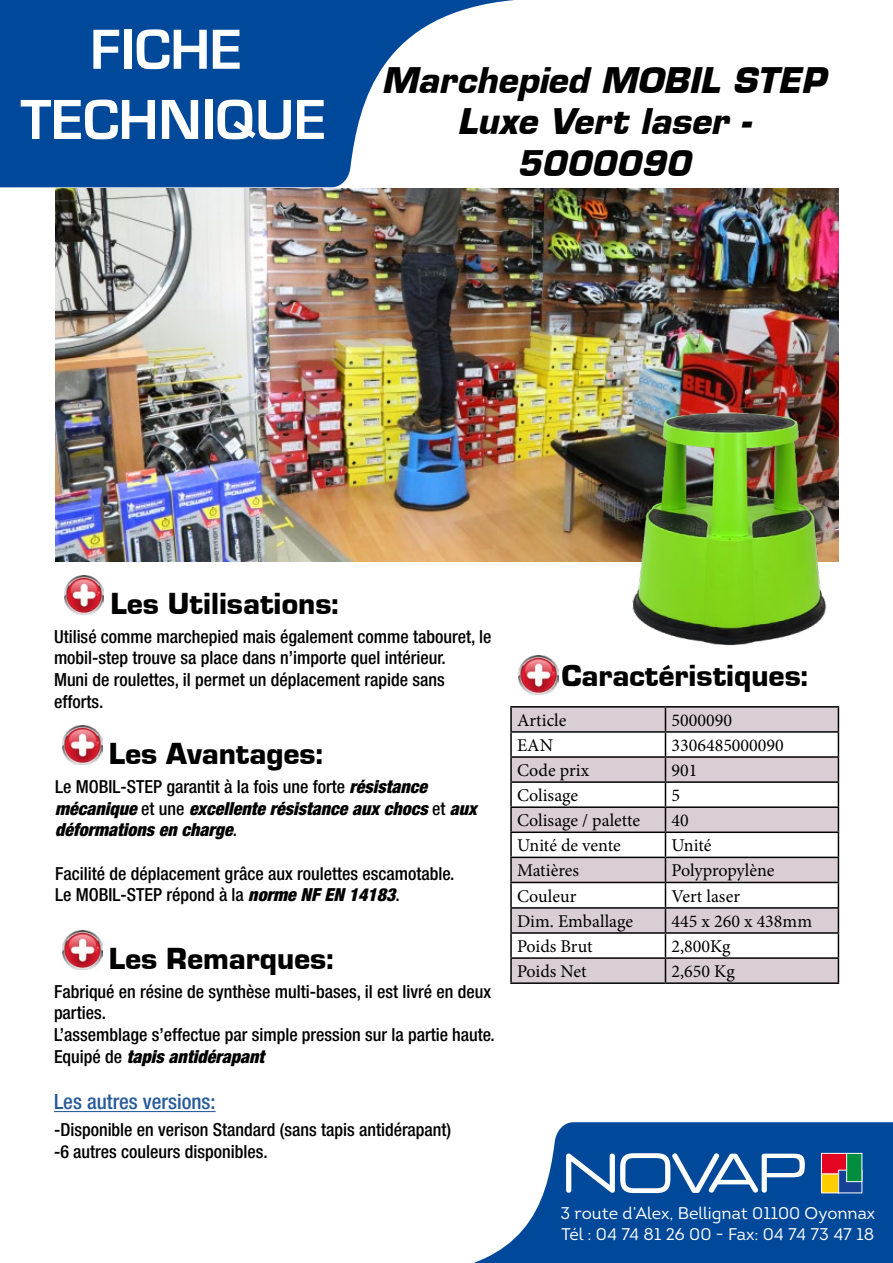
<style>
.page{position:relative;width:893px;height:1263px;background:#fff}
.page>*{position:absolute;margin:0;border:0;box-sizing:border-box;transform-origin:0 0}
.t1{font:700 58.5px/70.2px "Eurostile T";color:#fff;text-align:center}
.t2{font:italic 700 34.5px/41.4px "Eurostile";color:#000;text-align:center}
.t3{font:900 31.5px "Eurostile";color:#000}
.t4{font:500 condensed 21px "Helvetica Neue";color:#275b9b}
.t5{font:500 condensed 18px/21.6px "Helvetica Neue";color:#000}
.t6{font:18px "Minion Pro";color:#000}
.t7{font:italic 900 condensed 18px/21.6px "Helvetica Neue";color:#000}
.t8{font:16.95px/20.2px "Intro";color:#fff}
.s1{font-weight:500;font-style:normal}
.s2{font-weight:900;font-style:italic}
</style>
<div class="page">
<svg style="left:474px;top:1122px;width:419px;height:141px;fill:#00489a"></svg>
<svg style="left:566px;top:1153px;width:239px;height:40px"></svg>
<div style="left:821px;top:1174px;width:18px;height:19px;background:#fc0"></div>
<div style="left:821px;top:1174px;width:18px;height:19px;border:1px solid #fff"></div>
<div style="left:821px;top:1153px;width:26px;height:21px;background:#e40521"></div>
<div style="left:821px;top:1153px;width:26px;height:21px;border:1px solid #fff"></div>
<div style="left:839px;top:1170px;width:23px;height:23px;background:#164194"></div>
<div style="left:838px;top:1170px;width:24px;height:23px;border:1px solid #fff"></div>
<div style="left:847px;top:1153px;width:15px;height:28px;background:#008d3d"></div>
<div style="left:847px;top:1153px;width:15px;height:29px;border:1px solid #fff"></div>
<svg style="left:0;top:0;width:515px;height:187px;fill:#00489a"></svg>
<img style="left:56px;top:189px;width:783px;height:372px">
<img style="left:621px;top:396px;width:218px;height:250px">
<img style="left:62px;top:930px;width:40px;height:40px">
<img style="left:62px;top:725px;width:40px;height:40px">
<img style="left:64px;top:575px;width:40px;height:40px">
<img style="left:519px;top:655px;width:39px;height:40px">
<hr style="left:54px;top:1111px;width:162px;height:1px;background:#275b9b">
<svg style="left:512px;top:708px;width:326px;height:274px;fill:#daced5"></svg>
<hr style="left:510px;top:706px;width:155px;height:2px;background:#000">
<hr style="left:510px;top:708px;width:2px;height:23px;background:#000">
<hr style="left:665px;top:706px;width:174px;height:2px;background:#000">
<hr style="left:510px;top:731px;width:155px;height:2px;background:#000">
<hr style="left:510px;top:733px;width:2px;height:23px;background:#000">
<hr style="left:665px;top:731px;width:174px;height:2px;background:#000">
<hr style="left:510px;top:756px;width:155px;height:2px;background:#000">
<hr style="left:510px;top:758px;width:2px;height:23px;background:#000">
<hr style="left:665px;top:756px;width:174px;height:2px;background:#000">
<hr style="left:510px;top:781px;width:155px;height:2px;background:#000">
<hr style="left:510px;top:783px;width:2px;height:23px;background:#000">
<hr style="left:665px;top:781px;width:174px;height:2px;background:#000">
<hr style="left:510px;top:806px;width:155px;height:2px;background:#000">
<hr style="left:510px;top:808px;width:2px;height:23px;background:#000">
<hr style="left:665px;top:806px;width:174px;height:2px;background:#000">
<hr style="left:510px;top:831px;width:155px;height:2px;background:#000">
<hr style="left:510px;top:833px;width:2px;height:24px;background:#000">
<hr style="left:665px;top:831px;width:174px;height:2px;background:#000">
<hr style="left:510px;top:857px;width:155px;height:1px;background:#000">
<hr style="left:510px;top:858px;width:2px;height:24px;background:#000">
<hr style="left:665px;top:857px;width:174px;height:1px;background:#000">
<hr style="left:510px;top:882px;width:155px;height:1px;background:#000">
<hr style="left:510px;top:883px;width:2px;height:24px;background:#000">
<hr style="left:665px;top:882px;width:174px;height:1px;background:#000">
<hr style="left:510px;top:907px;width:155px;height:2px;background:#000">
<hr style="left:510px;top:909px;width:2px;height:23px;background:#000">
<hr style="left:665px;top:907px;width:174px;height:2px;background:#000">
<hr style="left:510px;top:932px;width:155px;height:2px;background:#000">
<hr style="left:510px;top:934px;width:2px;height:23px;background:#000">
<hr style="left:665px;top:932px;width:174px;height:2px;background:#000">
<hr style="left:510px;top:957px;width:155px;height:2px;background:#000">
<hr style="left:510px;top:959px;width:2px;height:23px;background:#000">
<hr style="left:665px;top:957px;width:174px;height:2px;background:#000">
<svg style="left:665px;top:708px;width:1px;height:274px"></svg>
<svg style="left:838px;top:708px;width:1px;height:274px"></svg>
<hr style="left:510px;top:982px;width:155px;height:2px;background:#000">
<hr style="left:665px;top:982px;width:174px;height:2px;background:#000">
<h1 class="t1" style="left:20px;top:13px;width:307px">FICHE<br>TECHNIQUE</h1>
<h2 class="t2" style="left:381px;top:59px;width:445px">Marchepied MOBIL STEP<br>Luxe Vert laser -<br>5000090</h2>
<h3 class="t3" style="left:110px;top:586px;width:230px">Les Utilisations:</h3>
<p class="t5" style="left:54px;top:625px;width:439px">Utilisé comme marchepied mais également comme tabouret, le mobil-step trouve sa place dans n’importe quel intérieur.<br>Muni de roulettes, il permet un déplacement rapide sans efforts.</p>
<h3 class="t3" style="left:109px;top:736px;width:216px">Les Avantages:</h3>
<p class="t7" style="left:55px;top:776px;width:423px"><span class="s1">Le MOBIL-STEP garantit à la fois une forte</span> résistance mécanique <span class="s1">et une</span> excellente résistance aux chocs <span class="s1">et</span> aux déformations en charge<span class="s1">.</span></p>
<p class="t5" style="left:55px;top:862px;width:401px">Facilité de déplacement grâce aux roulettes escamotable.<br>Le MOBIL-STEP répond à la <span class="s2">norme NF EN 14183</span>.</p>
<h3 class="t3" style="left:109px;top:941px;width:226px">Les Remarques:</h3>
<p class="t5" style="left:54px;top:980px;width:442px">Fabriqué en résine de synthèse multi-bases, il est livré en deux parties.<br>L’assemblage s’effectue par simple pression sur la partie haute.<br>Equipé de <span class="s2">tapis antidérapant</span></p>
<p class="t4" style="left:54px;top:1089px;width:163px">Les autres versions:</p>
<p class="t5" style="left:54px;top:1119px;width:399px">-Disponible en verison Standard (sans tapis antidérapant) -6 autres couleurs disponibles.</p>
<h3 class="t3" style="left:561px;top:658px;width:248px">Caractéristiques:</h3>
<p class="t6" style="left:517px;top:708px;width:51px">Article</p>
<p class="t6" style="left:671px;top:708px;width:62px">5000090</p>
<p class="t6" style="left:517px;top:733px;width:38px">EAN</p>
<p class="t6" style="left:671px;top:733px;width:114px">3306485000090</p>
<p class="t6" style="left:517px;top:758px;width:74px">Code prix</p>
<p class="t6" style="left:671px;top:758px;width:27px">901</p>
<p class="t6" style="left:517px;top:783px;width:63px">Colisage</p>
<p class="t6" style="left:671px;top:783px;width:10px">5</p>
<p class="t6" style="left:517px;top:808px;width:125px">Colisage / palette</p>
<p class="t6" style="left:671px;top:808px;width:19px">40</p>
<p class="t6" style="left:517px;top:833px;width:105px">Unité de vente</p>
<p class="t6" style="left:671px;top:833px;width:41px">Unité</p>
<p class="t6" style="left:517px;top:859px;width:64px">Matières</p>
<p class="t6" style="left:671px;top:859px;width:105px">Polypropylène</p>
<p class="t6" style="left:517px;top:884px;width:61px">Couleur</p>
<p class="t6" style="left:671px;top:884px;width:70px">Vert laser</p>
<p class="t6" style="left:517px;top:909px;width:117px">Dim. Emballage</p>
<p class="t6" style="left:671px;top:909px;width:142px">445 x 260 x 438mm</p>
<p class="t6" style="left:517px;top:934px;width:77px">Poids Brut</p>
<p class="t6" style="left:671px;top:934px;width:61px">2,800Kg</p>
<p class="t6" style="left:517px;top:959px;width:71px">Poids Net</p>
<p class="t6" style="left:671px;top:959px;width:65px">2,650 Kg</p>
<p class="t8" style="left:560px;top:1203px;width:316px">3 route d’Alex, Bellignat 01100 Oyonnax<br>Tél : 04 74 81 26 00 - Fax: 04 74 73 47 18</p>
</div>
